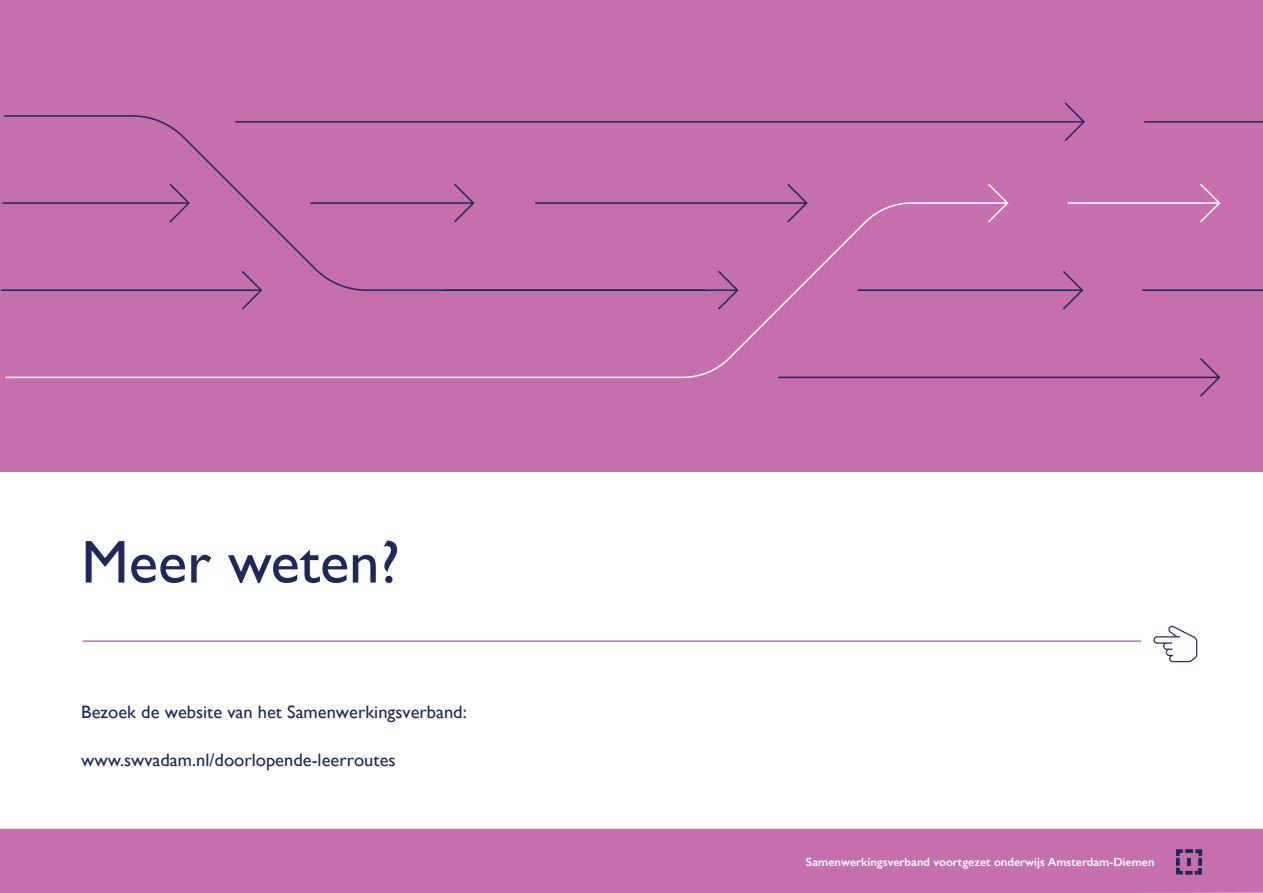
<style>
.page{position:relative;width:1263px;height:893px;background:#fff}
.page>*{position:absolute;margin:0;border:0;box-sizing:border-box;transform-origin:0 0}
.t1{font:60.75px "Gill Sans";color:#1d285c}
.t2{font:18px "Gill Sans";color:#1d285c}
.t3{font:600 12px "Gill Sans";color:#fff}
</style>
<div class="page">
<div style="left:0;top:1px;width:1263px;height:471px;background:#c56fad"></div>
<svg style="left:4px;top:115px;width:246px;height:87px"></svg>
<svg style="left:1063px;top:271px;width:21px;height:39px"></svg>
<svg style="left:787px;top:183px;width:20px;height:19px"></svg>
<svg style="left:1064px;top:102px;width:21px;height:39px"></svg>
<svg style="left:454px;top:183px;width:20px;height:19px"></svg>
<svg style="left:168px;top:182px;width:23px;height:20px"></svg>
<svg style="left:1198px;top:358px;width:23px;height:39px"></svg>
<svg style="left:5px;top:202px;width:1004px;height:177px"></svg>
<svg style="left:986px;top:184px;width:23px;height:40px"></svg>
<svg style="left:1200px;top:183px;width:21px;height:40px"></svg>
<hr style="left:1067px;top:202px;width:152px;height:2px;background:#fff">
<hr style="left:310px;top:202px;width:163px;height:2px;background:#1d285c">
<hr style="left:2px;top:202px;width:187px;height:2px;background:#1d285c">
<hr style="left:1px;top:289px;width:260px;height:2px;background:#1d285c">
<hr style="left:235px;top:121px;width:849px;height:2px;background:#1d285c">
<hr style="left:778px;top:377px;width:441px;height:1px;background:#1d285c">
<hr style="left:1144px;top:121px;width:119px;height:2px;background:#1d285c">
<hr style="left:857px;top:289px;width:225px;height:2px;background:#1d285c">
<hr style="left:1142px;top:289px;width:121px;height:2px;background:#1d285c">
<hr style="left:535px;top:202px;width:272px;height:2px;background:#1d285c">
<hr style="left:445px;top:289px;width:292px;height:2px;background:#1d285c">
<div style="left:0;top:829px;width:1263px;height:64px;background:#c56fad"></div>
<svg style="left:1176px;top:849px;width:26px;height:26px"></svg>
<svg style="left:1153px;top:625px;width:45px;height:38px"></svg>
<hr style="left:83px;top:640px;width:1058px;height:2px;background:#c56fad">
<h1 class="t1" style="left:81px;top:526px;width:320px">Meer weten?</h1>
<p class="t2" style="left:81px;top:702px;width:387px">Bezoek de website van het Samenwerkingsverband:</p>
<p class="t2" style="left:81px;top:750px;width:316px">www.swvadam.nl/doorlopende-leerroutes</p>
<p class="t3" style="left:806px;top:855px;width:350px">Samenwerkingsverband voortgezet onderwijs Amsterdam-Diemen</p>
</div>
